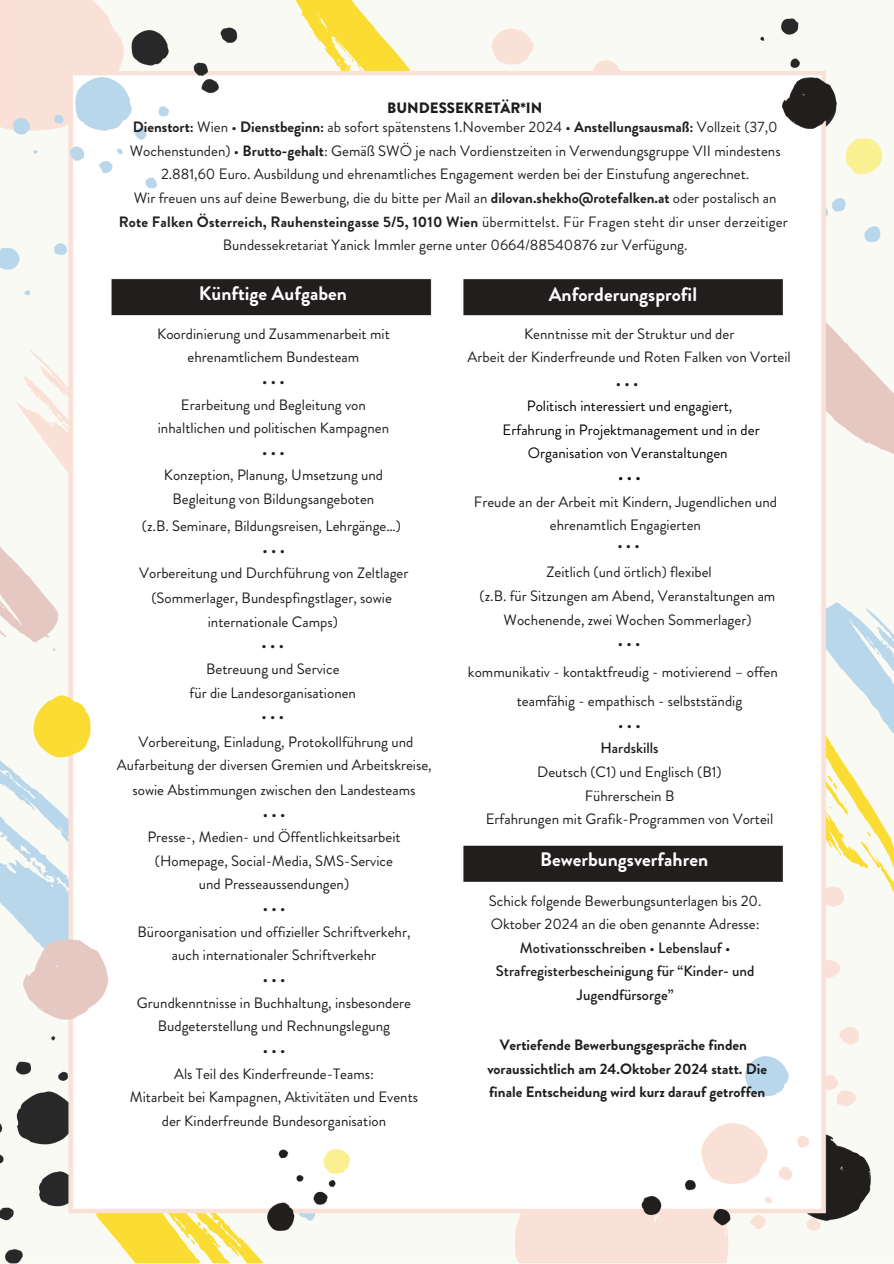
<style>
.page{position:relative;width:894px;height:1264px;background:#fff}
.page>*{position:absolute;margin:0;border:0;box-sizing:border-box;transform-origin:0 0}
.t1{font:700 19.5px "Brandon Grotesque";color:#fff}
.t2{font:15px/23.7px "Brandon Grotesque";color:#1c1d1d;text-align:center}
.t3{font:15px/23.7px "Brandon Grotesque";color:#231f20;text-align:center}
.t4{font:500 15px/23.7px "Brandon Grotesque";color:#1c1d1d;text-align:center}
.t5{font:700 15px/23.7px "Brandon Grotesque";color:#1c1d1d}
.t6{font:15px/23.7px "Brandon Grotesque";color:#000;text-align:center}
.t7{font:700 15px "Brandon Grotesque";letter-spacing:.015em;color:#231f20}
.t8{font:900 15px "Brandon Grotesque";color:#1c1d1d}
.s1{font-weight:700}
.s2{font-weight:400}
.s3{font-weight:500}
</style>
<div class="page">
<img style="left:0;top:0;width:893px;height:1263px">
<div style="left:688px;top:946px;width:43px;height:26px;background:#fff"></div>
<p class="t8" style="left:387px;top:97px;width:157px">BUNDESSEKRETÄR*IN</p>
<p class="t3" style="left:130px;top:115px;width:652px"><span class="s1">Dienstort:</span> Wien • <span class="s1">Dienstbeginn:</span> ab sofort spätenstens 1.November 2024 • <span class="s1">Anstellungsausmaß:</span> Vollzeit (37,0<br>Wochenstunden) • <span class="s1">Brutto-gehalt</span>: Gemäß SWÖ je nach Vordienstzeiten in Verwendungsgruppe VII mindestens<br>2.881,60 Euro. Ausbildung und ehrenamtliches Engagement werden bei der Einstufung angerechnet.</p>
<p class="t3" style="left:134px;top:186px;width:644px">Wir freuen uns auf deine Bewerbung, die du bitte per Mail an <span class="s1">dilovan.shekho@rotefalken.at</span> oder postalisch an</p>
<p class="t7" style="left:119px;top:211px;width:670px">Rote Falken Österreich, Rauhensteingasse 5/5, 1010 Wien <span class="s2">übermittelst. Für Fragen steht dir unser derzeitiger</span></p>
<p class="t3" style="left:223px;top:233px;width:466px">Bundessekretariat Yanick Immler gerne unter 0664/88540876 zur Verfügung.</p>
<p class="t1" style="left:199px;top:280px;width:150px">Künftige Aufgaben</p>
<p class="t1" style="left:548px;top:280px;width:150px">Anforderungsprofil</p>
<h2 class="t2" style="left:157px;top:322px;width:234px">Koordinierung und Zusammenarbeit mit ehrenamtlichem Bundesteam</h2>
<h2 class="t2" style="left:158px;top:369px;width:233px">•••<br>Erarbeitung und Begleitung von inhaltlichen und politischen Kampagnen</h2>
<h2 class="t2" style="left:164px;top:440px;width:221px">•••<br>Konzeption, Planung, Umsetzung und<br>Begleitung von Bildungsangeboten</h2>
<p class="t2" style="left:142px;top:514px;width:260px">(z.B. Seminare, Bildungsreisen, Lehrgänge…)</p>
<p class="t2" style="left:139px;top:538px;width:271px">•••<br>Vorbereitung und Durchführung von Zeltlager</p>
<p class="t2" style="left:151px;top:586px;width:242px">(Sommerlager, Bundespfingstlager, sowie</p>
<p class="t2" style="left:208px;top:610px;width:131px">internationale Camps)</p>
<p class="t2" style="left:189px;top:633px;width:168px">•••<br>Betreuung und Service<br>für die Landesorganisationen</p>
<p class="t2" style="left:261px;top:704px;width:24px">•••</p>
<h1 class="t2" style="left:117px;top:730px;width:316px">Vorbereitung, Einladung, Protokollführung und<br>Aufarbeitung der diversen Gremien und Arbeitskreise,</h1>
<h1 class="t2" style="left:132px;top:778px;width:284px">sowie Abstimmungen zwischen den Landesteams</h1>
<h1 class="t2" style="left:147px;top:801px;width:255px">•••<br>Presse-, Medien- und Öffentlichkeitsarbeit (Homepage, Social-Media, SMS-Service und Presseaussendungen)</h1>
<h1 class="t2" style="left:137px;top:896px;width:274px">•••<br>Büroorganisation und offizieller Schriftverkehr, auch internationaler Schriftverkehr</h1>
<h1 class="t2" style="left:137px;top:967px;width:275px">•••<br>Grundkenntnisse in Buchhaltung, insbesondere<br>Budgeterstellung und Rechnungslegung</h1>
<h1 class="t2" style="left:130px;top:1037px;width:290px">•••<br>Als Teil des Kinderfreunde-Teams:<br>Mitarbeit bei Kampagnen, Aktivitäten und Events der Kinderfreunde Bundesorganisation</h1>
<p class="t2" style="left:524px;top:322px;width:212px">Kenntnisse mit der Struktur und der</p>
<p class="t2" style="left:467px;top:345px;width:324px">Arbeit der Kinderfreunde und Roten Falken von Vorteil</p>
<p class="t2" style="left:615px;top:371px;width:24px">•••</p>
<p class="t6" style="left:526px;top:394px;width:207px">Politisch interessiert und engagiert,</p>
<h3 class="t6" style="left:502px;top:418px;width:258px">Erfahrung in Projektmanagement und in der<br>Organisation von Veranstaltungen</h3>
<h3 class="t6" style="left:618px;top:465px;width:24px">•••</h3>
<p class="t2" style="left:473px;top:490px;width:305px">Freude an der Arbeit mit Kindern, Jugendlichen und</p>
<p class="t2" style="left:550px;top:513px;width:152px">ehrenamtlich Engagierten</p>
<p class="t2" style="left:617px;top:532px;width:24px">•••</p>
<p class="t2" style="left:546px;top:560px;width:167px">Zeitlich (und örtlich) flexibel</p>
<p class="t2" style="left:479px;top:584px;width:297px">(z.B. für Sitzungen am Abend, Veranstaltungen am</p>
<p class="t2" style="left:503px;top:607px;width:249px">Wochenende, zwei Wochen Sommerlager)</p>
<p class="t2" style="left:617px;top:631px;width:24px">•••</p>
<p class="t2" style="left:468px;top:660px;width:311px">kommunikativ - kontaktfreudig - motivierend – offen</p>
<p class="t2" style="left:516px;top:689px;width:227px">teamfähig - empathisch - selbstständig</p>
<p class="t2" style="left:485px;top:712px;width:289px">•••<br><span class="s3">Hardskills<br></span>Deutsch (C1) und Englisch (B1)<br>Führerschein B<br>Erfahrungen mit Grafik-Programmen von Vorteil</p>
<h1 class="t1" style="left:540px;top:846px;width:169px">Bewerbungsverfahren</h1>
<p class="t4" style="left:489px;top:888px;width:274px"><span class="s2">Schick folgende Bewerbungsunterlagen bis 20.<br>Oktober 2024 an die oben genannte Adresse:<br></span>Motivationsschreiben <span class="s2">•</span> Lebenslauf <span class="s2">• </span>Strafregisterbescheinigung für “Kinder- und Jugendfürsorge”</p>
<p class="t5" style="left:499px;top:1032px;width:249px">Vertiefende Bewerbungsgespräche finden</p>
<p class="t5" style="left:487px;top:1056px;width:281px">voraussichtlich am 24.Oktober 2024 statt. Die finale Entscheidung wird kurz darauf getroffen</p>
</div>
